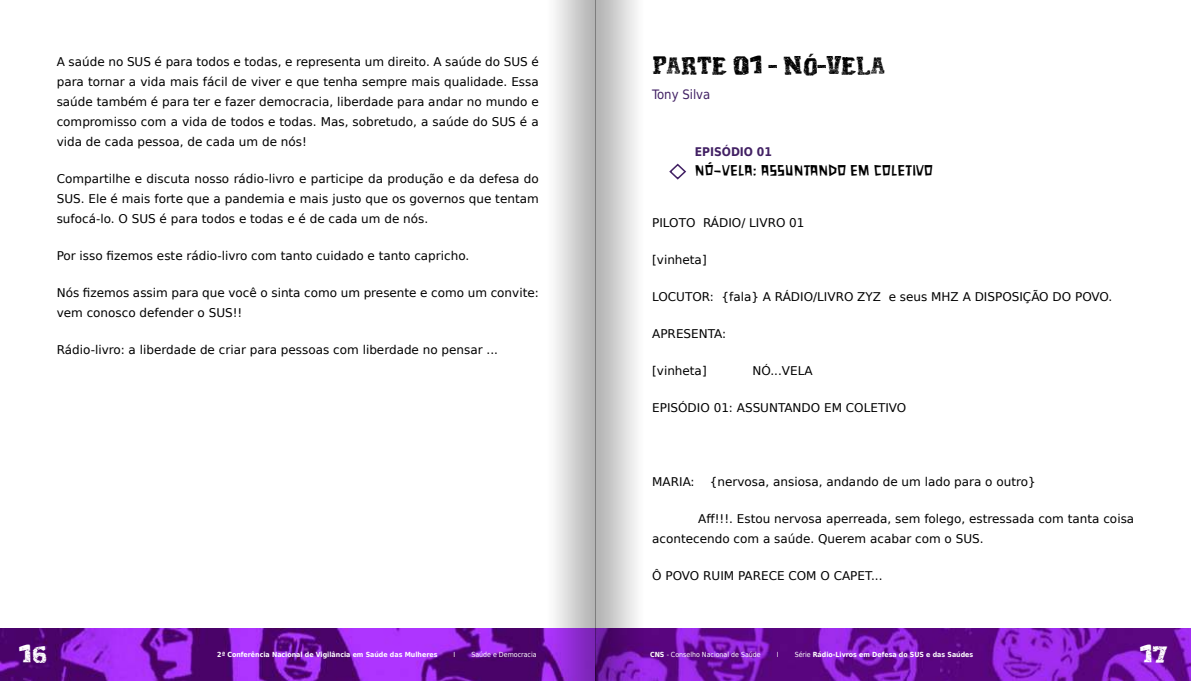
<style>
.page{position:relative;width:1191px;height:681px;background:#fff}
.page>*{position:absolute;margin:0;border:0;box-sizing:border-box;transform-origin:0 0}
.t1{font:24px "Cordel Encarnado";color:#000}
.t2{font:24px "Cordel Encarnado";color:#fff}
.t3{font:16px "Xilosa";color:#000}
.t4{font:13px "DejaVu Sans Condensed";color:#422164}
.t5{font:12px/20px "DejaVu Sans";color:#000;text-align:justify}
.t6{font:700 12px "DejaVu Sans Condensed";color:#422164}
.t7{font:700 7px "DejaVu Sans Condensed";color:#fff}
.t8{font:7px "DejaVu Sans Condensed";color:#fff}
.s1{font-weight:700}
.s2{font-weight:400}
</style>
<div class="page">
<img style="left:0;top:628px;width:1191px;height:52px">
<img style="left:546px;top:0;width:99px;height:680px">
<svg style="left:669px;top:163px;width:18px;height:17px"></svg>
<p class="t5" style="left:57px;top:51px;width:483px">A saúde no SUS é para todos e todas, e representa um direito. A saúde do SUS é para tornar a vida mais fácil de viver e que tenha sempre mais qualidade. Essa saúde também é para ter e fazer democracia, liberdade para andar no mundo e compromisso com a vida de todos e todas. Mas, sobretudo, a saúde do SUS é a vida de cada pessoa, de cada um de nós!</p>
<p class="t5" style="left:57px;top:168px;width:483px">Compartilhe e discuta nosso rádio-livro e participe da produção e da defesa do SUS. Ele é mais forte que a pandemia e mais justo que os governos que tentam sufocá-lo. O SUS é para todos e todas e é de cada um de nós.</p>
<p class="t5" style="left:57px;top:245px;width:414px">Por isso fizemos este rádio-livro com tanto cuidado e tanto capricho.</p>
<p class="t5" style="left:57px;top:282px;width:483px">Nós fizemos assim para que você o sinta como um presente e como um convite: vem conosco defender o SUS!!</p>
<p class="t5" style="left:57px;top:339px;width:443px">Rádio-livro: a liberdade de criar para pessoas com liberdade no pensar ...</p>
<h1 class="t1" style="left:652px;top:51px;width:234px">PARTE 01 - NÓ-VELA</h1>
<p class="t4" style="left:652px;top:83px;width:60px">Tony Silva</p>
<p class="t6" style="left:694px;top:142px;width:79px">EPISÓDIO 01</p>
<h2 class="t3" style="left:694px;top:161px;width:240px">NÓ-VELA: ASSUNTANDO EM COLETIVO</h2>
<p class="t5" style="left:652px;top:212px;width:154px">PILOTO RÁDIO/ LIVRO 01</p>
<p class="t5" style="left:652px;top:249px;width:56px">[vinheta]</p>
<p class="t5" style="left:652px;top:286px;width:461px">LOCUTOR: {fala} A RÁDIO/LIVRO ZYZ e seus MHZ A DISPOSIÇÃO DO POVO.</p>
<p class="t5" style="left:652px;top:323px;width:75px">APRESENTA:</p>
<p class="t5" style="left:652px;top:360px;width:56px">[vinheta]</p>
<p class="t5" style="left:752px;top:360px;width:62px">NÓ...VELA</p>
<p class="t5" style="left:652px;top:397px;width:256px">EPISÓDIO 01: ASSUNTANDO EM COLETIVO</p>
<p class="t5" style="left:652px;top:471px;width:44px">MARIA:</p>
<p class="t5" style="left:710px;top:471px;width:327px">{nervosa, ansiosa, andando de um lado para o outro}</p>
<p class="t5" style="left:652px;top:508px;width:483px;text-indent:46px">Aff!!!. Estou nervosa aperreada, sem folego, estressada com tanta coisa acontecendo com a saúde. Querem acabar com o SUS.</p>
<p class="t5" style="left:652px;top:565px;width:232px">Ô POVO RUIM PARECE COM O CAPET...</p>
<h1 class="t2" style="left:19px;top:640px;width:29px">16</h1>
<p class="t7" style="left:217px;top:648px;width:222px">2ª Conferência Nacional de Vigilância em Saúde das Mulheres</p>
<p class="t8" style="left:453px;top:648px;width:3px">I</p>
<p class="t8" style="left:471px;top:648px;width:67px">Saúde e Democracia</p>
<p class="t8" style="left:650px;top:648px;width:112px"><span class="s1">CNS</span> - Conselho Nacional de Saúde</p>
<p class="t8" style="left:777px;top:648px;width:3px">I</p>
<p class="t7" style="left:794px;top:648px;width:180px"><span class="s2">Série</span> Rádio-Livros em Defesa do SUS e das Saúdes</p>
<h1 class="t2" style="left:1140px;top:640px;width:29px">17</h1>
</div>
